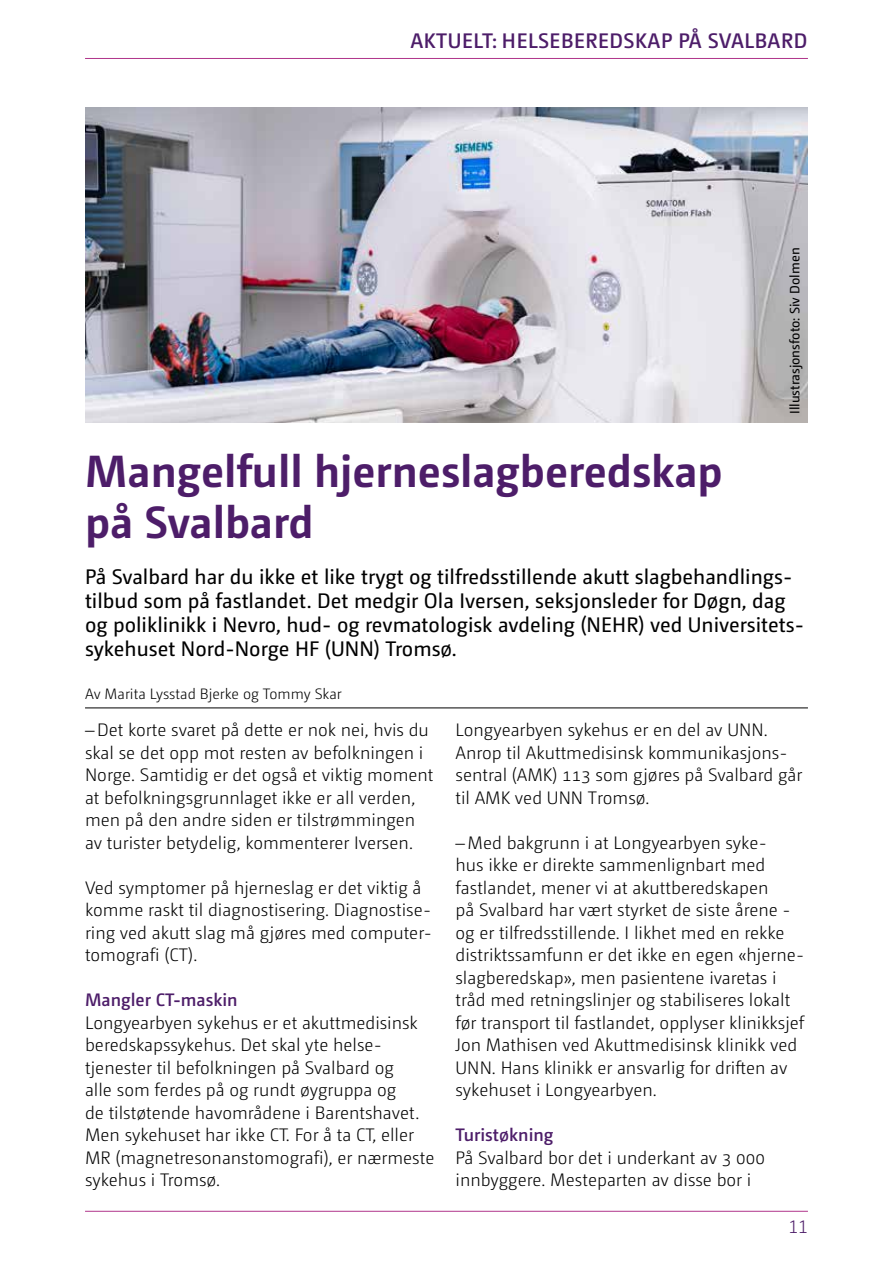
<style>
.page{position:relative;width:893px;height:1263px;background:#fff}
.page>*{position:absolute;margin:0;border:0;box-sizing:border-box;transform-origin:0 0}
.t1{font:700 45px/51.8px "Camingo Dos Pro";color:#4d1d69}
.t2{font:21px/24px "Camingo Dos Pro";color:#000}
.t3{font:600 21px "Camingo Dos Pro";letter-spacing:.025em;color:#4d1d69}
.t4{font:300 18px/22.5px "Camingo Dos Pro";color:#000}
.t5{font:600 18px "Camingo Dos Pro";color:#4d1d69}
.t6{font:300 18px "Camingo Dos Pro";color:#4d1d69}
.t7{font:300 15px "Camingo Dos Pro";color:#000}
.t8{font:13.5px "Camingo Dos Pro";color:#000}
</style>
<div class="page">
<hr style="left:85px;top:58px;width:723px;height:1px;background:#b0358b">
<hr style="left:85px;top:1211px;width:723px;height:1px;background:#b0358b">
<hr style="left:85px;top:708px;width:723px;height:1px;background:#000">
<img style="left:86px;top:107px;width:721px;height:315px">
<p class="t3" style="left:410px;top:28px;width:398px">AKTUELT: HELSEBEREDSKAP PÅ SVALBARD</p>
<p class="t8" style="left:787px;top:414px;width:168px;rotate:-90deg">Illustrasjonsfoto: Siv Dolmen</p>
<h1 class="t1" style="left:85px;top:444px;width:639px">Mangelfull hjerneslagberedskap på Svalbard</h1>
<p class="t2" style="left:85px;top:565px;width:720px">På Svalbard har du ikke et like trygt og tilfredsstillende akutt slagbehandlings&shy;tilbud som på fastlandet. Det medgir Ola Iversen, seksjonsleder for Døgn, dag og poliklinikk i Nevro, hud- og revmatologisk avdeling (NEHR) ved Universitets&shy;sykehuset Nord-Norge HF (UNN) Tromsø.</p>
<p class="t7" style="left:85px;top:685px;width:258px">Av Marita Lysstad Bjerke og Tommy Skar</p>
<p class="t4" style="left:85px;top:719px;width:350px">– Det korte svaret på dette er nok nei, hvis du skal se det opp mot resten av befolkningen i Norge. Samtidig er det også et viktig moment at befolkningsgrunnlaget ikke er all verden, men på den andre siden er tilstrømmingen av turister betydelig, kommenterer Iversen.</p>
<p class="t4" style="left:85px;top:876px;width:348px">Ved symptomer på hjerneslag er det viktig å komme raskt til diagnostisering. Diagnostise&shy;ring ved akutt slag må gjøres med computer&shy;tomografi (CT).</p>
<p class="t5" style="left:85px;top:989px;width:154px">Mangler CT-maskin</p>
<p class="t4" style="left:85px;top:1011px;width:351px">Longyearbyen sykehus er et akuttmedisinsk beredskapssykehus. Det skal yte helse&shy;tjenester til befolkningen på Svalbard og<br>alle som ferdes på og rundt øygruppa og<br>de tilstøtende havområdene i Barentshavet.<br>Men sykehuset har ikke CT. For å ta CT, eller MR (magnetresonanstomografi), er nærmeste sykehus i Tromsø.</p>
<p class="t4" style="left:455px;top:719px;width:348px">Longyearbyen sykehus er en del av UNN.<br>Anrop til Akuttmedisinsk kommunikasjons&shy;sentral (AMK) 113 som gjøres på Svalbard går til AMK ved UNN Tromsø.</p>
<p class="t4" style="left:455px;top:831px;width:350px">– Med bakgrunn i at Longyearbyen syke-<br>hus ikke er direkte sammenlignbart med fastlandet, mener vi at akuttberedskapen<br>på Svalbard har vært styrket de siste årene - og er tilfredsstillende. I likhet med en rekke distriktssamfunn er det ikke en egen «hjerne&shy;slagberedskap», men pasientene ivaretas i tråd med retningslinjer og stabiliseres lokalt før transport til fastlandet, opplyser klinikksjef Jon Mathisen ved Akuttmedisinsk klinikk ved UNN. Hans klinikk er ansvarlig for driften av sykehuset i Longyearbyen.</p>
<p class="t5" style="left:455px;top:1124px;width:99px">Turistøkning</p>
<p class="t4" style="left:455px;top:1146px;width:311px">På Svalbard bor det i underkant av 3 000 innbyggere. Mesteparten av disse bor i</p>
<p class="t6" style="left:789px;top:1216px;width:21px">11</p>
</div>
